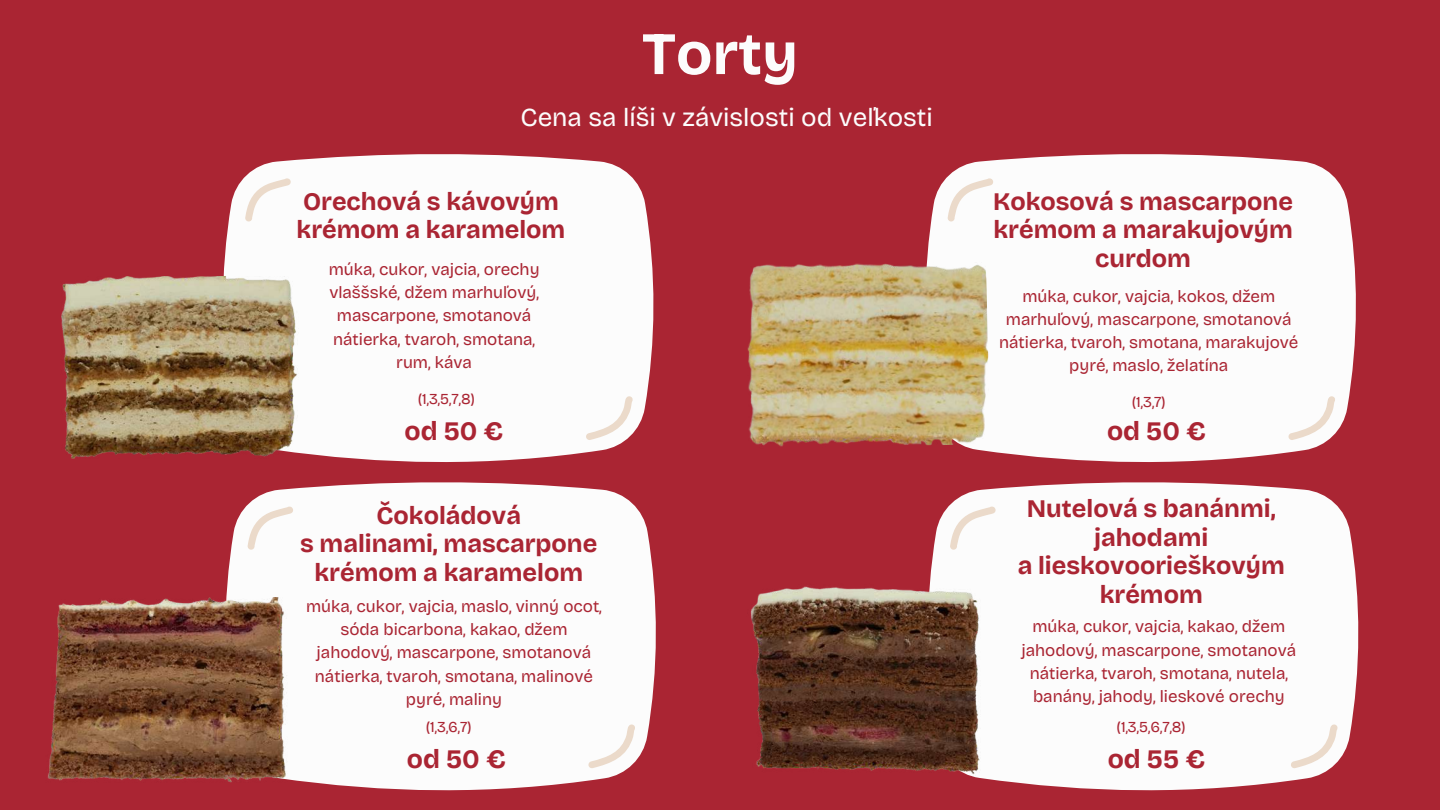
<style>
.page{position:relative;width:1440px;height:810px;background:#aa2533}
.page>*{position:absolute;margin:0;border:0;box-sizing:border-box;transform-origin:0 0}
.t1{font:700 60.2px "Bricolage Grotesque";color:#fcfcfc}
.t2{font:700 26.7px "Bricolage Grotesque";color:#aa2533}
.t3{font:26px "Bricolage Grotesque";color:#fcfcfc}
.t4{font:700 25.3px/28.5px "Bricolage Grotesque";color:#aa2533;text-align:center}
.t5{font:17px/23.2px "Bricolage Grotesque";color:#aa2533;text-align:center}
.t6{font:15.2px "Bricolage Grotesque";color:#aa2533}
</style>
<div class="page">
<div style="left:223px;top:154px;width:431px;height:308px;background:#fcfcfc"></div>
<svg style="left:245px;top:178px;width:46px;height:44px;background:#f8f4f1"></svg>
<svg style="left:586px;top:396px;width:47px;height:44px;background:#f7f2ef"></svg>
<svg style="left:226px;top:482px;width:430px;height:309px;background:#f6edee"></svg>
<svg style="left:248px;top:507px;width:45px;height:43px;background:#f8f4f0"></svg>
<svg style="left:588px;top:724px;width:47px;height:45px;background:#f7f2ef"></svg>
<div style="left:927px;top:154px;width:429px;height:308px;background:#fcfcfc"></div>
<svg style="left:948px;top:178px;width:45px;height:44px;background:#f8f4f0"></svg>
<svg style="left:1288px;top:396px;width:47px;height:44px;background:#f7f2ef"></svg>
<svg style="left:930px;top:482px;width:429px;height:309px;background:#f6edee"></svg>
<svg style="left:950px;top:507px;width:46px;height:43px;background:#f8f4f0"></svg>
<svg style="left:1291px;top:724px;width:47px;height:45px;background:#f7f1ee"></svg>
<img style="left:750px;top:583px;width:238px;height:196px">
<img style="left:61px;top:276px;width:244px;height:183px">
<img style="left:747px;top:258px;width:243px;height:192px">
<img style="left:48px;top:597px;width:240px;height:186px">
<h1 class="t1" style="left:642px;top:18px;width:158px">Torty</h1>
<h3 class="t3" style="left:521px;top:102px;width:414px">Cena sa líši v závislosti od veľkosti</h3>
<h3 class="t4" style="left:297px;top:187px;width:270px;text-align:left">Orechová s kávovým krémom a karamelom</h3>
<p class="t5" style="left:329px;top:258px;width:212px">múka, cukor, vajcia, orechy vlaššské, džem marhuľový, mascarpone, smotanová nátierka, tvaroh, smotana, rum, káva</p>
<h3 class="t4" style="left:993px;top:187px;width:301px">Kokosová s mascarpone krémom a marakujovým curdom</h3>
<p class="t5" style="left:999px;top:285px;width:301px">múka, cukor, vajcia, kokos, džem marhuľový, mascarpone, smotanová nátierka, tvaroh, smotana, marakujové pyré, maslo, želatína</p>
<p class="t6" style="left:418px;top:390px;width:59px">(1,3,5,7,8)</p>
<p class="t6" style="left:1132px;top:393px;width:36px">(1,3,7)</p>
<h2 class="t2" style="left:405px;top:415px;width:100px">od 50 €</h2>
<h2 class="t2" style="left:1107px;top:415px;width:100px">od 50 €</h2>
<h3 class="t4" style="left:300px;top:501px;width:299px">Čokoládová<br>s malinami, mascarpone krémom a karamelom</h3>
<p class="t5" style="left:306px;top:595px;width:297px">múka, cukor, vajcia, maslo, vinný ocot, sóda bicarbona, kakao, džem jahodový, mascarpone, smotanová nátierka, tvaroh, smotana, malinové pyré, maliny</p>
<h3 class="t4" style="left:1018px;top:495px;width:269px">Nutelová s banánmi, jahodami<br>a lieskovoorieškovým krémom</h3>
<p class="t5" style="left:1022px;top:615px;width:276px">múka, cukor, vajcia, kakao, džem jahodový, mascarpone, smotanová nátierka, tvaroh, smotana, nutela, banány, jahody, lieskové orechy</p>
<p class="t6" style="left:426px;top:718px;width:48px">(1,3,6,7)</p>
<p class="t6" style="left:1117px;top:718px;width:71px">(1,3,5,6,7,8)</p>
<h2 class="t2" style="left:407px;top:743px;width:100px">od 50 €</h2>
<h2 class="t2" style="left:390px;top:744px;width:82px">2,50 €</h2>
<h2 class="t2" style="left:1108px;top:743px;width:99px">od 55 €</h2>
</div>
